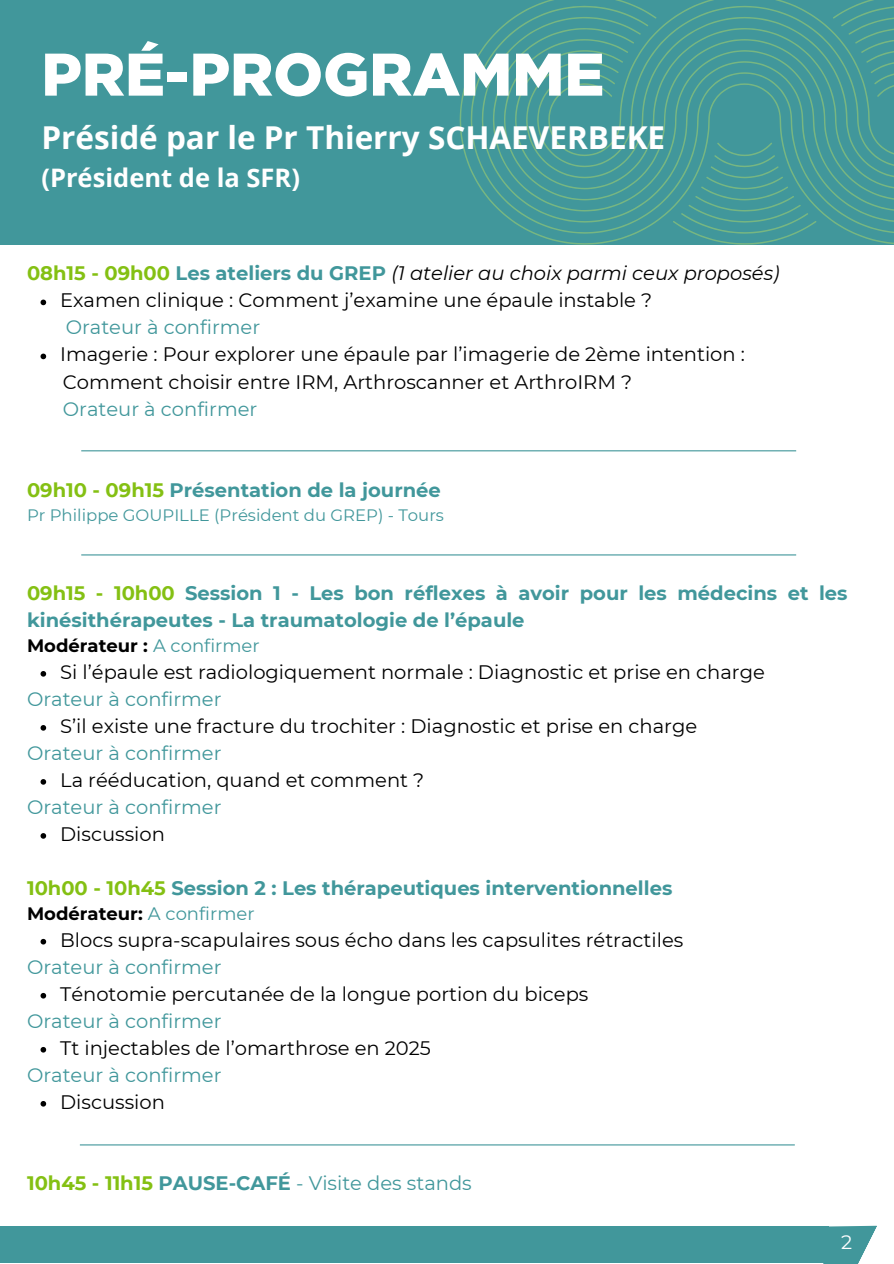
<style>
.page{position:relative;width:894px;height:1264px;background:#fff}
.page>*{position:absolute;margin:0;border:0;box-sizing:border-box;transform-origin:0 0}
.t1{font:900 60px "Gotham";color:#fff}
.t2{font:700 31.5px "Open Sans";color:#fff}
.t3{font:700 25.5px "Open Sans";color:#fff}
.t4{font:19.5px/27px "Montserrat";color:#000}
.t5{font:700 19.5px/27px "Montserrat";color:#41979b}
.t6{font:19.5px "Montserrat";color:#41979b}
.t7{font:italic 19.5px "Montserrat";color:#000}
.t8{font:19.5px "Montserrat";color:#fefeff}
.t9{font:700 18px "Montserrat";color:#000}
.t10{font:16.5px "Montserrat";color:#41979b}
.s1{font-weight:700;font-style:normal;color:#84c013}
.s2{font-weight:700;font-style:normal;color:#41979b}
.s3{color:#41979b}
.s4{color:#84c013}
.s5{font-weight:400;color:#41979b}
.s6{font-weight:700;color:#84c013}
.s7{font-weight:700}
</style>
<div class="page">
<div style="left:0;top:0;width:893px;height:245px;background:#41979b"></div>
<svg style="left:459px;top:0;width:434px;height:245px"></svg>
<svg style="left:672px;top:234px;width:144px;height:11px"></svg>
<svg style="left:470px;top:6px;width:423px;height:228px"></svg>
<svg style="left:41px;top:299px;width:5px;height:6px"></svg>
<svg style="left:41px;top:353px;width:5px;height:6px"></svg>
<svg style="left:41px;top:671px;width:5px;height:5px"></svg>
<svg style="left:41px;top:725px;width:5px;height:5px"></svg>
<svg style="left:41px;top:779px;width:5px;height:5px"></svg>
<svg style="left:41px;top:833px;width:5px;height:5px"></svg>
<svg style="left:41px;top:938px;width:5px;height:6px"></svg>
<svg style="left:41px;top:992px;width:5px;height:6px"></svg>
<svg style="left:41px;top:1047px;width:5px;height:5px"></svg>
<svg style="left:41px;top:1101px;width:5px;height:5px"></svg>
<div style="left:0;top:1226px;width:828px;height:37px;background:#41979b"></div>
<svg style="left:828px;top:1225px;width:49px;height:38px"></svg>
<hr style="left:81px;top:554px;width:715px;height:1px;background:#41979b">
<hr style="left:81px;top:450px;width:715px;height:1px;background:#41979b">
<hr style="left:80px;top:1144px;width:714px;height:1px;background:#41979b">
<p class="t1" style="left:41px;top:38px;width:564px">PRÉ-PROGRAMME</p>
<h3 class="t2" style="left:41px;top:115px;width:625px">Présidé par le Pr Thierry SCHAEVERBEKE</h3>
<h3 class="t3" style="left:41px;top:160px;width:260px">(Président de la SFR)</h3>
<p class="t7" style="left:27px;top:261px;width:754px"><span class="s1">08h15 - 09h00</span> <span class="s2">Les ateliers du GREP</span> (1 atelier au choix parmi ceux proposés)</p>
<h1 class="t4" style="left:60px;top:287px;width:593px">Examen clinique : Comment j’examine une épaule instable ?</h1>
<h2 class="t6" style="left:66px;top:315px;width:196px">Orateur à confirmer</h2>
<h3 class="t4" style="left:60px;top:341px;width:686px">Imagerie : Pour explorer une épaule par l’imagerie de 2ème intention :</h3>
<p class="t4" style="left:63px;top:368px;width:570px">Comment choisir entre IRM, Arthroscanner et ArthroIRM ?<br><span class="s3">Orateur à confirmer</span></p>
<h3 class="t5" style="left:27px;top:476px;width:415px"><span class="s4">09h10 - 09h15</span> Présentation de la journée</h3>
<p class="t10" style="left:27px;top:505px;width:418px">Pr Philippe GOUPILLE (Président du GREP) - Tours</p>
<h3 class="t5" style="left:27px;top:579px;width:821px"><span class="s4">09h15 - 10h00</span> Session 1 - Les bon réflexes à avoir pour les médecins et les kinésithérapeutes - La traumatologie de l’épaule</h3>
<h3 class="t9" style="left:27px;top:634px;width:234px">Modérateur : <span class="s5">A confirmer</span></h3>
<p class="t4" style="left:60px;top:658px;width:706px">Si l’épaule est radiologiquement normale : Diagnostic et prise en charge</p>
<p class="t6" style="left:27px;top:687px;width:196px">Orateur à confirmer</p>
<h3 class="t4" style="left:60px;top:712px;width:638px">S’il existe une fracture du trochiter : Diagnostic et prise en charge</h3>
<p class="t6" style="left:27px;top:741px;width:196px">Orateur à confirmer</p>
<h3 class="t4" style="left:60px;top:766px;width:365px">La rééducation, quand et comment ?</h3>
<p class="t6" style="left:27px;top:795px;width:196px">Orateur à confirmer</p>
<h3 class="t4" style="left:60px;top:820px;width:106px">Discussion</h3>
<p class="t5" style="left:27px;top:874px;width:646px"><span class="s4">10h00 - 10h45</span> Session 2 : Les thérapeutiques interventionnelles</p>
<p class="t9" style="left:27px;top:902px;width:229px">Modérateur: <span class="s5">A confirmer</span></p>
<h3 class="t4" style="left:60px;top:926px;width:624px">Blocs supra-scapulaires sous écho dans les capsulites rétractiles</h3>
<p class="t6" style="left:27px;top:954px;width:196px">Orateur à confirmer</p>
<h3 class="t4" style="left:60px;top:980px;width:529px">Ténotomie percutanée de la longue portion du biceps</h3>
<p class="t6" style="left:27px;top:1008px;width:196px">Orateur à confirmer</p>
<h3 class="t4" style="left:60px;top:1034px;width:372px">Tt injectables de l’omarthrose en 2025</h3>
<p class="t6" style="left:27px;top:1062px;width:196px">Orateur à confirmer</p>
<h3 class="t4" style="left:60px;top:1088px;width:106px">Discussion</h3>
<p class="t6" style="left:27px;top:1170px;width:446px"><span class="s6">10h45 - 11h15</span> <span class="s7">PAUSE-CAFÉ</span> - Visite des stands</p>
<h3 class="t8" style="left:840px;top:1229px;width:13px">2</h3>
</div>
